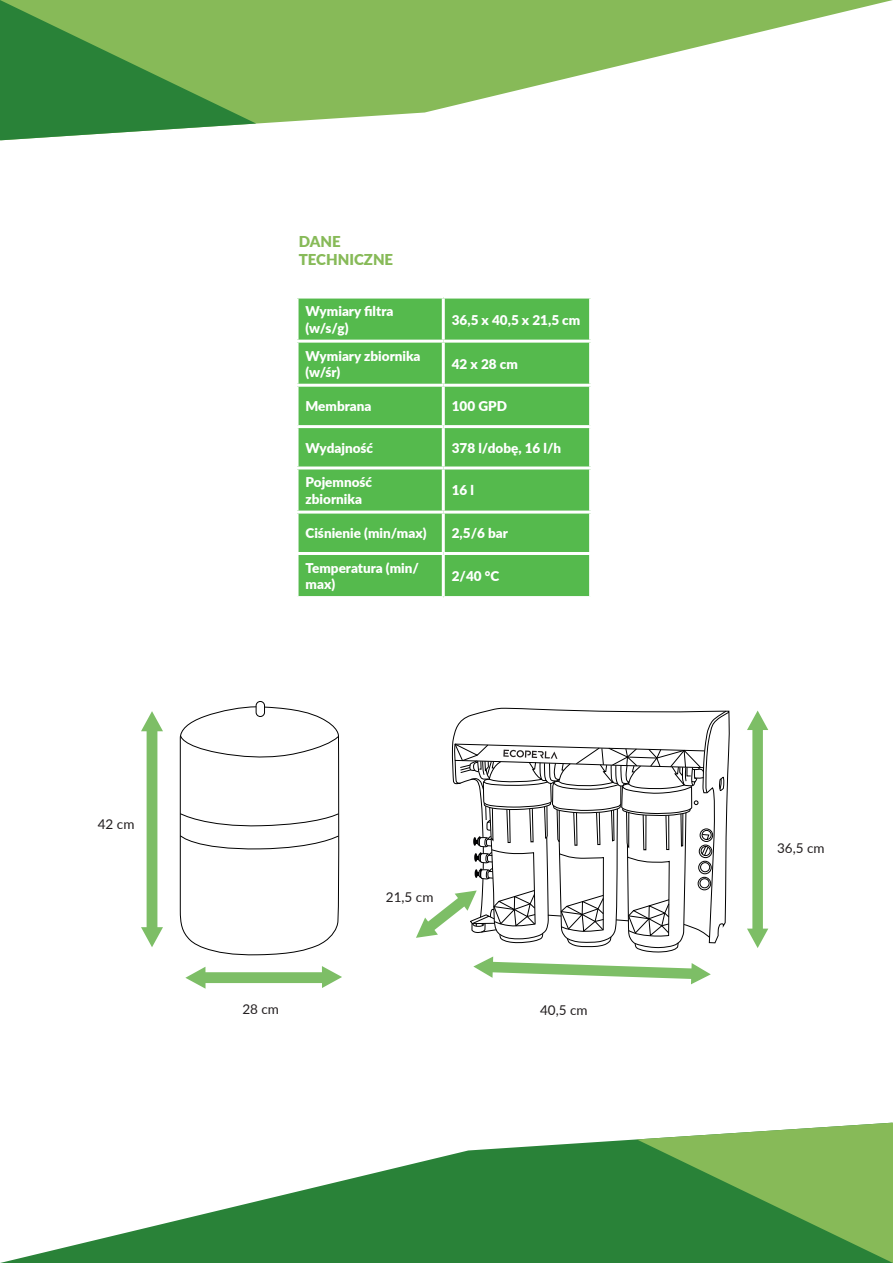
<style>
.page{position:relative;width:893px;height:1263px;background:#fff}
.page>*{position:absolute;margin:0;border:0;box-sizing:border-box;transform-origin:0 0}
.t1{font:900 15px "Lato";color:#87ba58}
.t2{font:900 13.5px/16.2px "Lato";color:#fff}
.t3{font:13.5px "Lato";color:#231f20}
</style>
<div class="page">
<svg style="left:747px;top:710px;width:21px;height:20px"></svg>
<svg style="left:747px;top:928px;width:21px;height:20px"></svg>
<div style="left:752px;top:727px;width:11px;height:207px;background:#7dbe66"></div>
<svg style="left:416px;top:707px;width:313px;height:277px"></svg>
<div style="left:299px;top:299px;width:290px;height:297px;background:#55ba4d"></div>
<hr style="left:442px;top:299px;width:3px;height:41px;background:#fff">
<hr style="left:296px;top:340px;width:147px;height:3px;background:#fff">
<hr style="left:443px;top:340px;width:149px;height:3px;background:#fff">
<hr style="left:442px;top:343px;width:3px;height:41px;background:#fff">
<hr style="left:296px;top:384px;width:147px;height:3px;background:#fff">
<hr style="left:443px;top:384px;width:149px;height:3px;background:#fff">
<hr style="left:442px;top:387px;width:3px;height:38px;background:#fff">
<hr style="left:296px;top:425px;width:147px;height:3px;background:#fff">
<hr style="left:443px;top:425px;width:149px;height:3px;background:#fff">
<hr style="left:442px;top:428px;width:3px;height:38px;background:#fff">
<hr style="left:296px;top:466px;width:147px;height:3px;background:#fff">
<hr style="left:443px;top:466px;width:149px;height:3px;background:#fff">
<hr style="left:442px;top:469px;width:3px;height:42px;background:#fff">
<hr style="left:296px;top:511px;width:147px;height:3px;background:#fff">
<hr style="left:443px;top:511px;width:149px;height:3px;background:#fff">
<hr style="left:442px;top:514px;width:3px;height:38px;background:#fff">
<hr style="left:296px;top:552px;width:147px;height:3px;background:#fff">
<hr style="left:443px;top:552px;width:149px;height:3px;background:#fff">
<hr style="left:442px;top:555px;width:3px;height:41px;background:#fff">
<svg style="left:141px;top:711px;width:22px;height:20px"></svg>
<svg style="left:141px;top:927px;width:22px;height:20px"></svg>
<div style="left:147px;top:725px;width:10px;height:208px;background:#7dbe66"></div>
<svg style="left:322px;top:966px;width:20px;height:22px"></svg>
<svg style="left:185px;top:967px;width:21px;height:22px"></svg>
<div style="left:199px;top:972px;width:127px;height:11px;background:#7dbe66"></div>
<div style="left:256px;top:701px;width:9px;height:16px;border:1px solid #000001;border-radius:4px"></div>
<svg style="left:180px;top:706px;width:160px;height:249px"></svg>
<svg style="left:256px;top:0;width:637px;height:124px;fill:#87ba58"></svg>
<svg style="left:0;top:0;width:256px;height:140px;background:#5da050"></svg>
<svg style="left:0;top:1139px;width:637px;height:124px;fill:#298238"></svg>
<svg style="left:637px;top:1123px;width:256px;height:140px;background:#63a453"></svg>
<p class="t3" style="left:98px;top:815px;width:38px">42 cm</p>
<p class="t1" style="left:299px;top:230px;width:43px">DANE</p>
<p class="t1" style="left:299px;top:248px;width:96px">TECHNICZNE</p>
<p class="t2" style="left:306px;top:303px;width:89px">Wymiary filtra (w/s/g)</p>
<p class="t2" style="left:452px;top:311px;width:130px">36,5 x 40,5 x 21,5 cm</p>
<p class="t2" style="left:306px;top:347px;width:117px">Wymiary zbiornika</p>
<p class="t2" style="left:306px;top:363px;width:36px">(w/śr)</p>
<p class="t2" style="left:452px;top:355px;width:68px">42 x 28 cm</p>
<p class="t2" style="left:306px;top:398px;width:68px">Membrana</p>
<p class="t2" style="left:452px;top:398px;width:57px">100 GPD</p>
<p class="t2" style="left:306px;top:439px;width:69px">Wydajność</p>
<p class="t2" style="left:452px;top:439px;width:111px">378 l/dobę, 16 l/h</p>
<p class="t2" style="left:306px;top:474px;width:68px">Pojemność</p>
<p class="t2" style="left:306px;top:490px;width:58px">zbiornika</p>
<p class="t2" style="left:452px;top:482px;width:24px">16 l</p>
<p class="t2" style="left:306px;top:525px;width:122px">Ciśnienie (min/max)</p>
<p class="t2" style="left:452px;top:525px;width:58px">2,5/6 bar</p>
<p class="t2" style="left:306px;top:559px;width:115px">Temperatura (min/ max)</p>
<p class="t2" style="left:452px;top:567px;width:49px">2/40 °C</p>
<p class="t3" style="left:242px;top:999px;width:38px">28 cm</p>
<p class="t3" style="left:386px;top:887px;width:49px">21,5 cm</p>
<p class="t3" style="left:540px;top:1000px;width:49px">40,5 cm</p>
<p class="t3" style="left:777px;top:838px;width:49px">36,5 cm</p>
</div>
